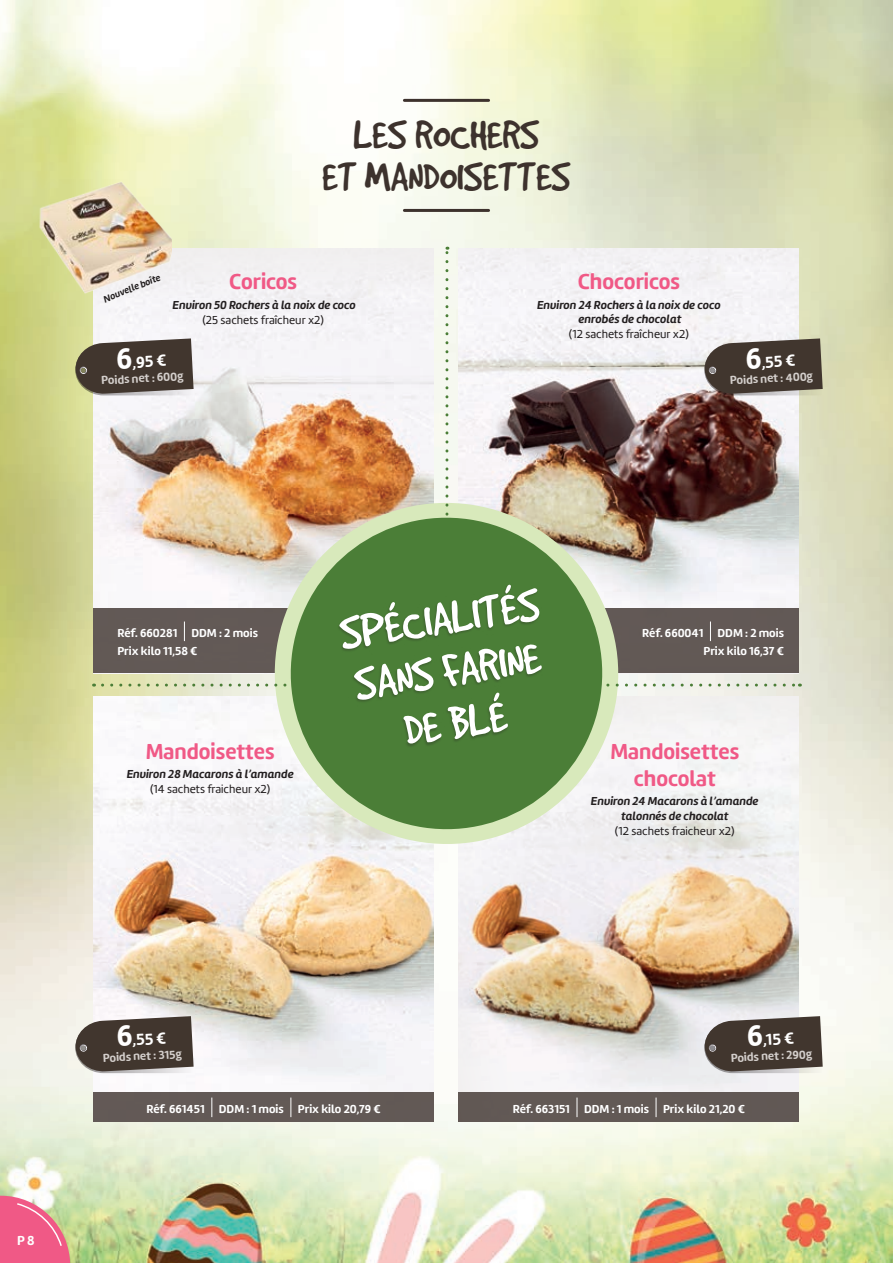
<style>
.page{position:relative;width:893px;height:1263px;background:#fff}
.page>*{position:absolute;margin:0;border:0;box-sizing:border-box;transform-origin:0 0}
.t1{font:51px/52.3px "Good Dog";color:#fff;scale:.96 1}
.t2{font:45px "Good Dog";color:#3d322d;scale:.96 1}
.t3{font:700 22.5px "Amelia Rounded";color:#f05986;scale:.96 1}
.t4{font:700 16.5px "Amelia Rounded";color:#fff}
.t5{font:700 13.5px "Amelia Rounded";color:#fff}
.t6{font:italic 700 12px "Amelia Rounded";color:#231f20}
.t7{font:700 12px "Amelia Rounded";color:#fff}
.t8{font:12px "Amelia Rounded Regular";color:#231f20}
.t9{font:700 12px "Amelia Rounded";color:#d4cfcc}
.t10{font:700 9.75px "Amelia Rounded";color:#231f20;scale:.96 1}
.s1{font-size:30px}
</style>
<div class="page">
<img style="left:0;top:0;width:893px;height:1263px">
<hr style="left:404px;top:209px;width:85px;height:3px;background:#3d322d">
<hr style="left:404px;top:99px;width:85px;height:3px;background:#3d322d">
<img style="left:459px;top:248px;width:340px;height:360px">
<img style="left:459px;top:697px;width:340px;height:395px">
<img style="left:93px;top:697px;width:341px;height:395px">
<img style="left:93px;top:248px;width:340px;height:360px">
<div style="left:93px;top:608px;width:251px;height:65px;background:#625956"></div>
<div style="left:548px;top:608px;width:251px;height:65px;background:#625956"></div>
<svg style="left:184px;top:621px;width:1px;height:20px"></svg>
<svg style="left:710px;top:621px;width:1px;height:20px"></svg>
<div style="left:459px;top:1092px;width:340px;height:30px;background:#625955"></div>
<div style="left:93px;top:1092px;width:341px;height:30px;background:#625956"></div>
<svg style="left:577px;top:1097px;width:1px;height:20px"></svg>
<svg style="left:656px;top:1097px;width:1px;height:20px"></svg>
<svg style="left:211px;top:1097px;width:1px;height:20px"></svg>
<svg style="left:290px;top:1097px;width:1px;height:20px"></svg>
<svg style="left:263px;top:491px;width:367px;height:365px"></svg>
<svg style="left:280px;top:507px;width:333px;height:333px;background:#8ba875"></svg>
<div style="left:337px;top:584px;width:206px;height:163px;background:#231f20;opacity:.3"></div>
<svg style="left:103px;top:683px;width:207px;height:3px"></svg>
<svg style="left:599px;top:683px;width:201px;height:3px"></svg>
<svg style="left:445px;top:247px;width:3px;height:267px"></svg>
<svg style="left:75px;top:338px;width:119px;height:57px;background:#5d5449"></svg>
<svg style="left:704px;top:338px;width:119px;height:57px;background:#5c524b"></svg>
<img style="left:33px;top:170px;width:138px;height:136px">
<svg style="left:704px;top:1016px;width:119px;height:57px;background:#5d544e"></svg>
<svg style="left:75px;top:1016px;width:119px;height:57px;background:#5e554e"></svg>
<svg style="left:0;top:1196px;width:70px;height:67px;background:#e97992"></svg>
<p class="t2" style="left:354px;top:111px;width:195px">LES ROCHERS</p>
<p class="t2" style="left:322px;top:153px;width:260px">ET MANDOISETTES</p>
<p class="t10" style="left:101px;top:294px;width:65px;rotate:-22deg">Nouvelle boîte</p>
<p class="t3" style="left:229px;top:267px;width:72px">Coricos</p>
<p class="t6" style="left:173px;top:297px;width:185px">Environ 50 Rochers à la noix de coco</p>
<p class="t8" style="left:202px;top:312px;width:123px">(25 sachets fraîcheur x2)</p>
<p class="t4" style="left:116px;top:352px;width:51px;rotate:-3deg"><span class="s1">6</span>,95 €</p>
<p class="t9" style="left:101px;top:373px;width:84px;rotate:-3deg">Poids net : 600g</p>
<p class="t3" style="left:578px;top:267px;width:108px">Chocoricos</p>
<p class="t6" style="left:537px;top:297px;width:185px">Environ 24 Rochers à la noix de coco</p>
<p class="t6" style="left:578px;top:311px;width:104px">enrobés de chocolat</p>
<p class="t8" style="left:569px;top:326px;width:121px">(12 sachets fraîcheur x2)</p>
<p class="t4" style="left:745px;top:352px;width:51px;rotate:-3deg"><span class="s1">6</span>,55 €</p>
<p class="t9" style="left:730px;top:373px;width:85px;rotate:-3deg">Poids net : 400g</p>
<p class="t7" style="left:117px;top:625px;width:142px">Réf. 660281 DDM : 2 mois</p>
<p class="t7" style="left:117px;top:643px;width:81px">Prix kilo 11,58 €</p>
<p class="t3" style="left:146px;top:737px;width:136px">Mandoisettes</p>
<p class="t6" style="left:127px;top:766px;width:168px">Environ 28 Macarons à l’amande</p>
<p class="t8" style="left:150px;top:782px;width:122px">(14 sachets fraicheur x2)</p>
<p class="t1" style="left:337px;top:606px;width:211px;rotate:-8deg">SPÉCIALITÉS<br>SANS FARINE</p>
<p class="t1" style="left:401px;top:703px;width:109px;rotate:-8deg">DE BLÉ</p>
<p class="t7" style="left:642px;top:625px;width:143px">Réf. 660041 DDM : 2 mois</p>
<p class="t7" style="left:703px;top:643px;width:82px">Prix kilo 16,37 €</p>
<p class="t3" style="left:610px;top:737px;width:136px">Mandoisettes</p>
<p class="t3" style="left:634px;top:764px;width:87px">chocolat</p>
<p class="t6" style="left:591px;top:793px;width:169px">Environ 24 Macarons à l’amande</p>
<p class="t6" style="left:621px;top:808px;width:109px">talonnés de chocolat</p>
<p class="t8" style="left:615px;top:823px;width:121px">(12 sachets fraicheur x2)</p>
<p class="t5" style="left:17px;top:1231px;width:19px">P 8</p>
<p class="t4" style="left:116px;top:1030px;width:51px;rotate:-3deg"><span class="s1">6</span>,55 €</p>
<p class="t9" style="left:103px;top:1050px;width:80px;rotate:-3deg">Poids net : 315g</p>
<p class="t4" style="left:747px;top:1030px;width:48px;rotate:-3deg"><span class="s1">6</span>,15 €</p>
<p class="t9" style="left:730px;top:1050px;width:83px;rotate:-3deg">Poids net : 290g</p>
<p class="t7" style="left:146px;top:1101px;width:236px">Réf. 661451 DDM : 1 mois Prix kilo 20,79 €</p>
<p class="t7" style="left:513px;top:1101px;width:234px">Réf. 663151 DDM : 1 mois Prix kilo 21,20 €</p>
</div>
